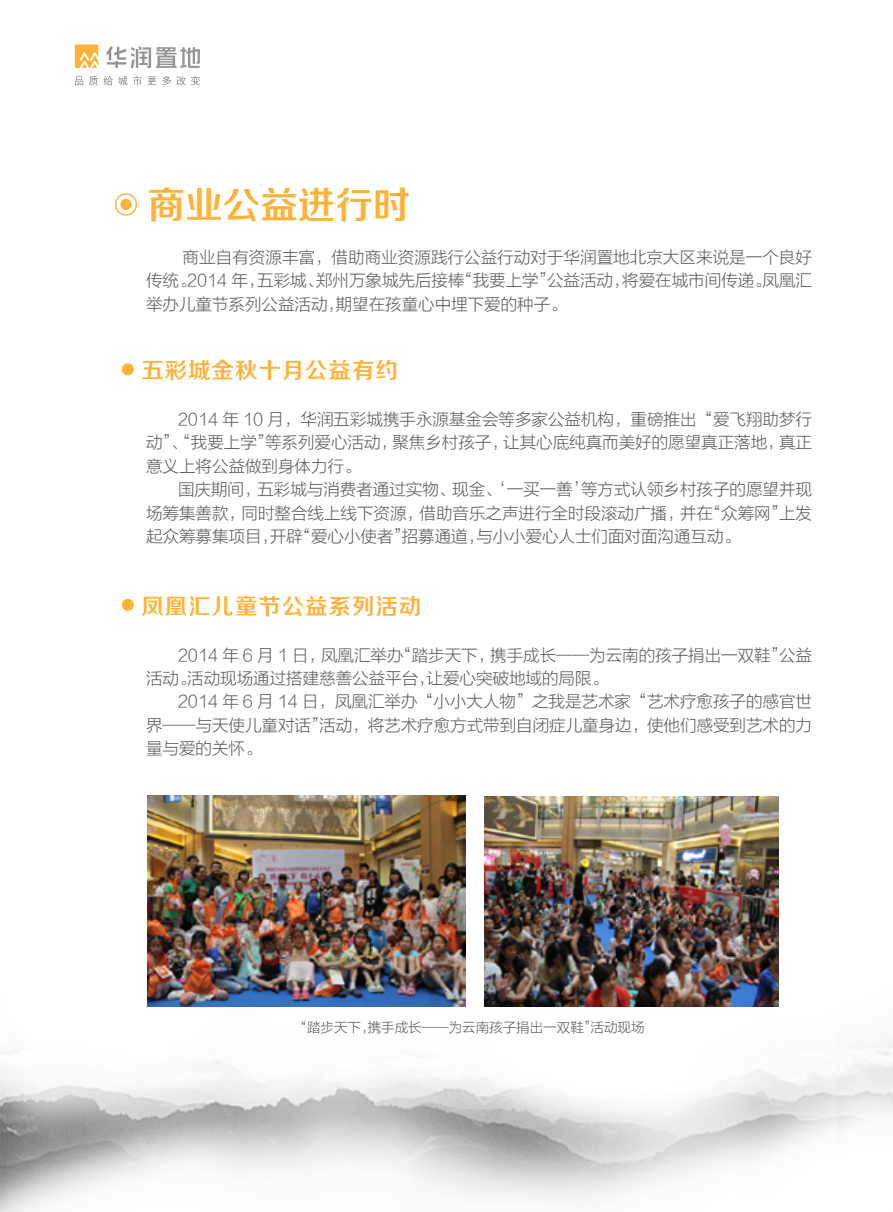
<style>
.page{position:relative;width:893px;height:1212px;background:#fff}
.page>*{position:absolute;margin:0;border:0;box-sizing:border-box;transform-origin:0 0}
.t1{font:37.5px "FZZZHONGJW GB1 0";color:#ffb238}
.t2{font:22.5px "FZZZHONGJW GB1 0";letter-spacing:.04em;color:#ffb238}
.t3{font:16.5px/23.4px "FZLTXHK GBK1 0";color:#595959;text-align:justify}
.t4{font:13.5px "FZLTXHK GBK1 0";color:#595959}
</style>
<div class="page">
<img style="left:0;top:916px;width:893px;height:296px">
<div style="left:122px;top:363px;width:12px;height:12px;background:#ffb238;border-radius:50%"></div>
<div style="left:122px;top:599px;width:12px;height:12px;background:#ffb238;border-radius:50%"></div>
<div style="left:115px;top:193px;width:22px;height:23px;border:2px solid #ffb238;border-radius:50%"></div>
<div style="left:120px;top:199px;width:12px;height:11px;background:#ffb238;border-radius:50%"></div>
<img style="left:147px;top:796px;width:318px;height:210px">
<img style="left:484px;top:796px;width:294px;height:210px">
<svg style="left:75px;top:76px;width:8px;height:10px"></svg>
<svg style="left:89px;top:76px;width:9px;height:9px"></svg>
<svg style="left:104px;top:76px;width:96px;height:10px"></svg>
<svg style="left:107px;top:47px;width:93px;height:21px"></svg>
<svg style="left:75px;top:45px;width:23px;height:23px"></svg>
<h1 class="t1" style="left:148px;top:184px;width:264px">商业公益进行时</h1>
<p class="t3" style="left:146px;top:246px;width:667px;text-indent:37px">商业自有资源丰富，借助商业资源践行公益行动对于华润置地北京大区来说是一个良好传统。2014 年，五彩城、郑州万象城先后接棒“我要上学”公益活动，将爱在城市间传递。凤凰汇举办儿童节系列公益活动，期望在孩童心中埋下爱的种子。</p>
<h2 class="t2" style="left:141px;top:358px;width:258px">五彩城金秋十月公益有约</h2>
<p class="t3" style="left:146px;top:408px;width:667px;text-indent:32px">2014 年 10 月，华润五彩城携手永源基金会等多家公益机构，重磅推出“爱飞翔助梦行动”、“我要上学”等系列爱心活动，聚焦乡村孩子，让其心底纯真而美好的愿望真正落地，真正意义上将公益做到身体力行。</p>
<p class="t3" style="left:146px;top:478px;width:668px;text-indent:32px">国庆期间，五彩城与消费者通过实物、现金、‘一买一善’等方式认领乡村孩子的愿望并现场筹集善款，同时整合线上线下资源，借助音乐之声进行全时段滚动广播，并在“众筹网”上发起众筹募集项目，开辟“爱心小使者”招募通道，与小小爱心人士们面对面沟通互动。</p>
<h2 class="t2" style="left:141px;top:593px;width:281px">凤凰汇儿童节公益系列活动</h2>
<p class="t3" style="left:146px;top:643px;width:667px;text-indent:32px">2014 年 6 月 1 日，凤凰汇举办“踏步天下，携手成长——为云南的孩子捐出一双鞋”公益活动。活动现场通过搭建慈善公益平台，让爱心突破地域的局限。</p>
<p class="t3" style="left:146px;top:690px;width:667px;text-indent:32px">2014 年 6 月 14 日，凤凰汇举办“小小大人物”之我是艺术家“艺术疗愈孩子的感官世界——与天使儿童对话”活动，将艺术疗愈方式带到自闭症儿童身边，使他们感受到艺术的力量与爱的关怀。</p>
<p class="t4" style="left:294px;top:1019px;width:353px">“踏步天下，携手成长——为云南孩子捐出一双鞋”活动现场</p>
</div>
